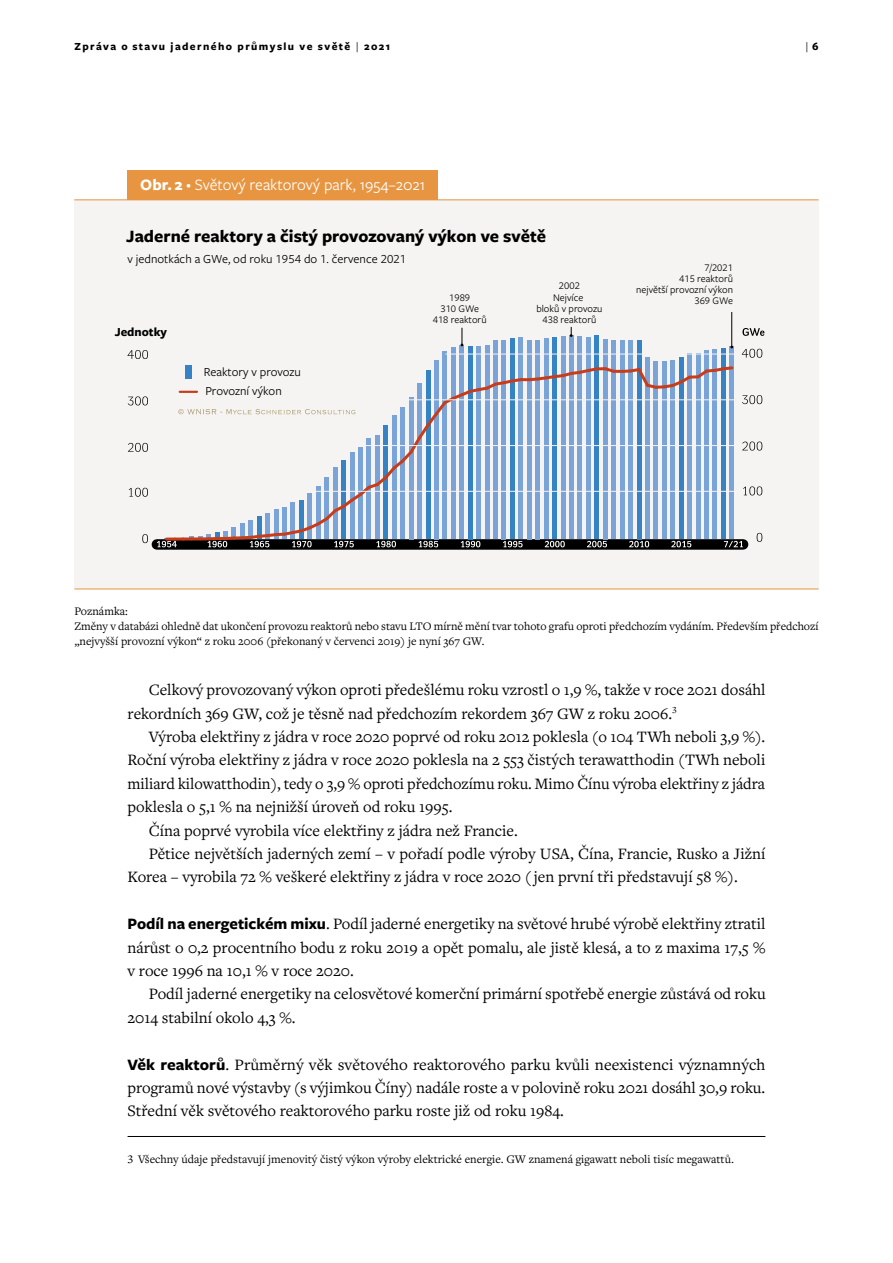
<style>
.page{position:relative;width:893px;height:1263px;background:#fff}
.page>*{position:absolute;margin:0;border:0;box-sizing:border-box;transform-origin:0 0}
.t1{font:700 18px "Freight Sans Pro";color:#000}
.t2{font:16.5px/23.4px "Freight Text Pro";color:#000}
.t3{font:16.5px "Freight Sans Pro";color:#fff}
.t4{font:12.75px/19px "Freight Sans Pro";color:#000}
.t5{font:700 12.75px "Freight Sans Pro";color:#000}
.t6{font:12px/15px "Freight Text Pro";color:#000}
.t7{font:700 11.25px "Freight Sans Pro";letter-spacing:.125em;color:#000}
.t8{font:11.25px "Freight Sans Pro";color:#000}
.t9{font:10.5px/11.2px "Freight Sans Pro";color:#000;text-align:center}
.s1{font-weight:400}
.s2{font-weight:700}
.s3{font-family:"Freight Sans Pro";font-weight:700}
</style>
<div class="page">
<div style="left:74px;top:200px;width:745px;height:389px;background:#f6f4f2"></div>
<div style="left:157px;top:539px;width:586px;height:11px;background:#000"></div>
<svg style="left:742px;top:349px;width:20px;height:9px"></svg>
<svg style="left:142px;top:534px;width:6px;height:9px"></svg>
<svg style="left:129px;top:488px;width:19px;height:9px"></svg>
<svg style="left:128px;top:443px;width:20px;height:9px"></svg>
<svg style="left:128px;top:396px;width:20px;height:9px"></svg>
<svg style="left:128px;top:350px;width:20px;height:9px"></svg>
<div style="left:434px;top:360px;width:5px;height:179px;background:#7aa3d7"></div>
<hr style="left:443px;top:352px;width:4px;height:187px;background:#7aa3d7">
<div style="left:451px;top:347px;width:5px;height:192px;background:#7aa3d7"></div>
<div style="left:459px;top:345px;width:5px;height:194px;background:#7aa3d7"></div>
<div style="left:468px;top:346px;width:5px;height:193px;background:#3582c5"></div>
<div style="left:476px;top:346px;width:5px;height:193px;background:#7aa3d7"></div>
<hr style="left:485px;top:345px;width:4px;height:194px;background:#7aa3d7">
<div style="left:493px;top:341px;width:5px;height:198px;background:#7aa3d7"></div>
<hr style="left:502px;top:340px;width:4px;height:199px;background:#7aa3d7">
<div style="left:510px;top:338px;width:5px;height:201px;background:#3582c5"></div>
<div style="left:518px;top:338px;width:5px;height:201px;background:#7aa3d7"></div>
<div style="left:527px;top:340px;width:5px;height:199px;background:#7aa3d7"></div>
<div style="left:535px;top:340px;width:5px;height:199px;background:#7aa3d7"></div>
<hr style="left:544px;top:339px;width:4px;height:200px;background:#7aa3d7">
<div style="left:552px;top:337px;width:5px;height:202px;background:#3582c5"></div>
<hr style="left:561px;top:336px;width:4px;height:203px;background:#7aa3d7">
<div style="left:569px;top:336px;width:5px;height:203px;background:#7aa3d7"></div>
<hr style="left:578px;top:337px;width:4px;height:202px;background:#7aa3d7">
<div style="left:586px;top:337px;width:5px;height:202px;background:#7aa3d7"></div>
<div style="left:594px;top:336px;width:5px;height:203px;background:#3582c5"></div>
<div style="left:603px;top:339px;width:5px;height:200px;background:#7aa3d7"></div>
<div style="left:611px;top:340px;width:5px;height:199px;background:#7aa3d7"></div>
<hr style="left:620px;top:341px;width:4px;height:198px;background:#7aa3d7">
<div style="left:628px;top:341px;width:5px;height:198px;background:#7aa3d7"></div>
<hr style="left:637px;top:340px;width:4px;height:199px;background:#3582c5">
<div style="left:645px;top:358px;width:5px;height:181px;background:#7aa3d7"></div>
<div style="left:653px;top:361px;width:5px;height:178px;background:#7aa3d7"></div>
<div style="left:662px;top:361px;width:5px;height:178px;background:#7aa3d7"></div>
<div style="left:670px;top:360px;width:5px;height:179px;background:#7aa3d7"></div>
<div style="left:679px;top:358px;width:5px;height:181px;background:#3582c5"></div>
<div style="left:687px;top:353px;width:5px;height:186px;background:#7aa3d7"></div>
<hr style="left:696px;top:354px;width:4px;height:185px;background:#7aa3d7">
<div style="left:704px;top:350px;width:5px;height:189px;background:#7aa3d7"></div>
<hr style="left:713px;top:349px;width:4px;height:190px;background:#7aa3d7">
<div style="left:721px;top:348px;width:5px;height:191px;background:#3582c5"></div>
<svg style="left:729px;top:346px;width:5px;height:193px"></svg>
<hr style="left:445px;top:354px;width:292px;height:1px;background:#f6f4f2">
<svg style="left:461px;top:328px;width:2px;height:18px"></svg>
<svg style="left:570px;top:327px;width:3px;height:10px"></svg>
<hr style="left:731px;top:312px;width:1px;height:35px;background:#000">
<svg style="left:157px;top:365px;width:605px;height:182px"></svg>
<svg style="left:742px;top:328px;width:22px;height:8px"></svg>
<hr style="left:74px;top:199px;width:745px;height:1px;background:#e79541">
<hr style="left:74px;top:589px;width:745px;height:1px;background:#e79541">
<div style="left:128px;top:170px;width:310px;height:30px;background:#e79541"></div>
<hr style="left:128px;top:1136px;width:637px;height:1px;background:#000">
<p class="t7" style="left:74px;top:39px;width:317px">Zpráva o stavu jaderného průmyslu ve světě <span class="s1">|</span> 2021</p>
<p class="t8" style="left:805px;top:39px;width:15px">| <span class="s2">6</span></p>
<p class="t3" style="left:140px;top:174px;width:286px"><span class="s2">Obr. 2</span> <sup>•</sup> Světový reaktorový park, 1954–2021</p>
<p class="t1" style="left:126px;top:223px;width:421px">Jaderné reaktory a čistý provozovaný výkon ve světě</p>
<p class="t4" style="left:128px;top:248px;width:280px">v jednotkách a GWe, od roku 1954 do 1. července 2021</p>
<p class="t5" style="left:115px;top:323px;width:54px">Jednotky</p>
<p class="t4" style="left:204px;top:362px;width:99px">Reaktory v provozu<br>Provozní výkon</p>
<p class="t9" style="left:433px;top:291px;width:55px">1989<br>310 GWe<br>418 reaktorů</p>
<p class="t9" style="left:536px;top:280px;width:68px">2002<br>Nejvíce<br>bloků v provozu<br>438 reaktorů</p>
<p class="t9" style="left:636px;top:261px;width:98px;text-align:right">7/2021<br>415 reaktorů<br>největší provozní výkon<br>369 GWe</p>
<p class="t6" style="left:74px;top:604px;width:746px">Poznámka:<br>Změny v databázi ohledně dat ukončení provozu reaktorů nebo stavu LTO mírně mění tvar tohoto grafu oproti předchozím vydáním. Především předchozí „nejvyšší provozní výkon“ z roku 2006 (překonaný v červenci 2019) je nyní 367 GW.</p>
<p class="t2" style="left:128px;top:678px;width:639px;text-indent:21px">Celkový provozovaný výkon oproti předešlému roku vzrostl o 1‚9 %, takže v roce 2021 dosáhl rekordních 369 GW, což je těsně nad předchozím rekordem 367 GW z roku 2006.<sup>3</sup></p>
<p class="t2" style="left:149px;top:724px;width:618px">Výroba elektřiny z jádra v roce 2020 poprvé od roku 2012 poklesla (o 104 TWh neboli 3‚9 %).</p>
<p class="t2" style="left:128px;top:748px;width:639px">Roční výroba elektřiny z jádra v roce 2020 poklesla na 2 553 čistých terawatthodin (TWh neboli</p>
<p class="t2" style="left:128px;top:771px;width:639px">miliard kilowatthodin), tedy o 3‚9 % oproti předchozímu roku. Mimo Čínu výroba elektřiny z jádra</p>
<p class="t2" style="left:128px;top:795px;width:326px">poklesla o 5‚1 % na nejnižší úroveň od roku 1995.</p>
<p class="t2" style="left:149px;top:818px;width:370px">Čína poprvé vyrobila více elektřiny z jádra než Francie.</p>
<p class="t2" style="left:149px;top:841px;width:618px">Pětice největších jaderných zemí – v pořadí podle výroby USA, Čína, Francie, Rusko a Jižní</p>
<p class="t2" style="left:128px;top:865px;width:612px">Korea – vyrobila 72 % veškeré elektřiny z jádra v roce 2020 ( jen první tři představují 58 %).</p>
<p class="t2" style="left:128px;top:911px;width:639px;text-align:justify"><span class="s3">Podíl na energetickém mixu</span>. Podíl jaderné energetiky na světové hrubé výrobě elektřiny ztratil nárůst o 0‚2 procentního bodu z roku 2019 a opět pomalu, ale jistě klesá, a to z maxima 17‚5 % v roce 1996 na 10‚1 % v roce 2020.</p>
<p class="t2" style="left:128px;top:982px;width:640px;text-indent:21px">Podíl jaderné energetiky na celosvětové komerční primární spotřebě energie zůstává od roku<br>2014 stabilní okolo 4‚3 %.</p>
<p class="t2" style="left:128px;top:1052px;width:639px;text-align:justify"><span class="s3">Věk reaktorů</span>. Průměrný věk světového reaktorového parku kvůli neexistenci významných programů nové výstavby (s výjimkou Číny) nadále roste a v polovině roku 2021 dosáhl 30‚9 roku.<br>Střední věk světového reaktorového parku roste již od roku 1984.</p>
<p class="t6" style="left:128px;top:1151px;width:608px">3 Všechny údaje představují jmenovitý čistý výkon výroby elektrické energie. GW znamená gigawatt neboli tisíc megawattů.</p>
</div>
